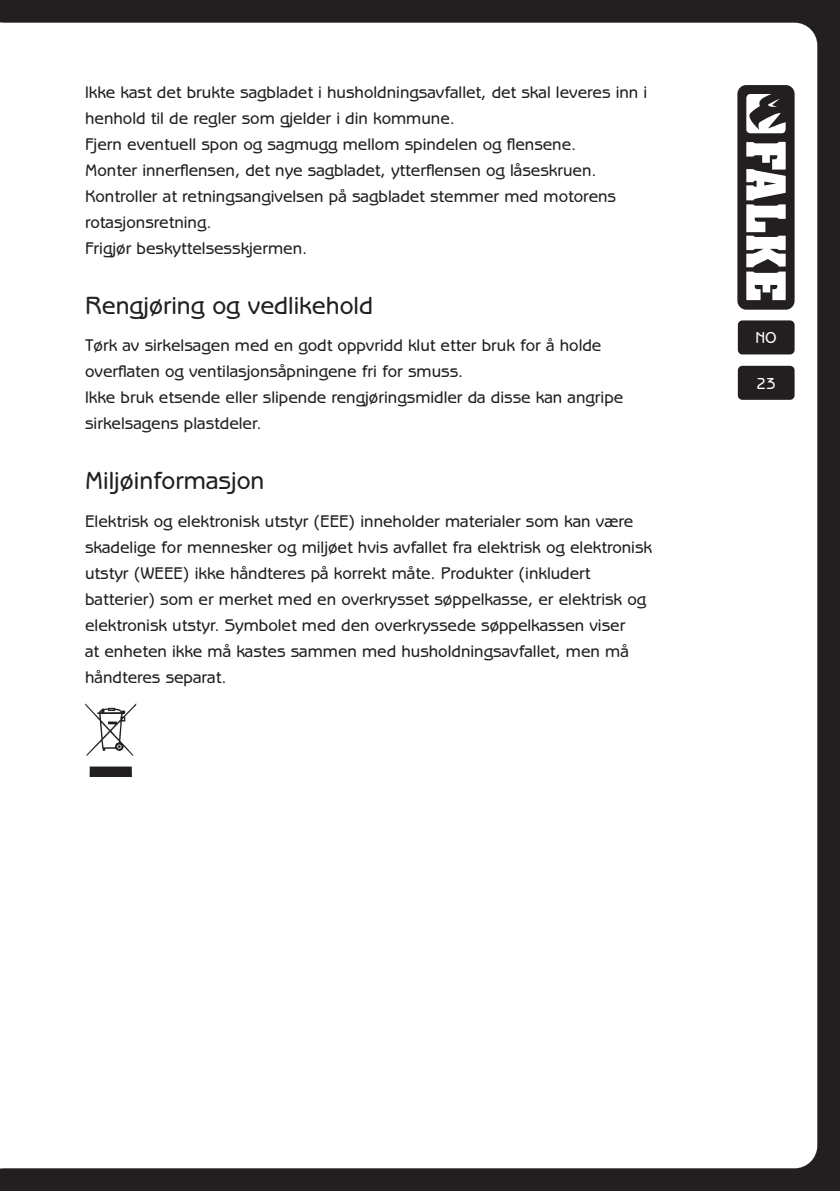
<style>
.page{position:relative;width:840px;height:1191px;background:#fff}
.page>*{position:absolute;margin:0;border:0;box-sizing:border-box;transform-origin:0 0}
.t1{font:500 25px "Benguiat Gothic LT";color:#231f20}
.t2{font:500 17px/26px "Benguiat Gothic LT";color:#231f20}
.t3{font:500 16px "Benguiat Gothic LT";color:#fff}
</style>
<div class="page">
<div style="left:0;top:0;width:839px;height:1191px;background:#231f20"></div>
<div style="left:23px;top:23px;width:793px;height:1145px;background:#fff"></div>
<div style="left:737px;top:320px;width:57px;height:34px;background:#231f20;border-radius:5px"></div>
<div style="left:737px;top:366px;width:57px;height:34px;background:#231f20;border-radius:5px"></div>
<svg style="left:737px;top:85px;width:57px;height:225px"></svg>
<div style="left:0;top:23px;width:23px;height:1145px;background:#fff"></div>
<svg style="left:85px;top:703px;width:51px;height:53px;background:#d9d8d8"></svg>
<div style="left:90px;top:766px;width:42px;height:11px;background:#231f20"></div>
<p class="t2" style="left:85px;top:79px;width:563px">Ikke kast det brukte sagbladet i husholdningsavfallet, det skal leveres inn i henhold til de regler som gjelder i din kommune.<br>Fjern eventuell spon og sagmugg mellom spindelen og flensene.<br>Monter innerflensen, det nye sagbladet, ytterflensen og låseskruen.<br>Kontroller at retningsangivelsen på sagbladet stemmer med motorens rotasjonsretning.<br>Frigjør beskyttelsesskjermen.</p>
<h1 class="t1" style="left:85px;top:291px;width:289px">Rengjøring og vedlikehold</h1>
<p class="t2" style="left:85px;top:332px;width:539px">Tørk av sirkelsagen med en godt oppvridd klut etter bruk for å holde overflaten og ventilasjonsåpningene fri for smuss.<br>Ikke bruk etsende eller slipende rengjøringsmidler da disse kan angripe sirkelsagens plastdeler.</p>
<h1 class="t1" style="left:85px;top:466px;width:181px">Miljøinformasjon</h1>
<p class="t2" style="left:85px;top:508px;width:568px">Elektrisk og elektronisk utstyr (EEE) inneholder materialer som kan være skadelige for mennesker og miljøet hvis avfallet fra elektrisk og elektronisk utstyr (WEEE) ikke håndteres på korrekt måte. Produkter (inkludert batterier) som er merket med en overkrysset søppelkasse, er elektrisk og elektronisk utstyr. Symbolet med den overkryssede søppelkassen viser<br>at enheten ikke må kastes sammen med husholdningsavfallet, men må håndteres separat.</p>
<p class="t3" style="left:755px;top:329px;width:23px">NO</p>
<p class="t3" style="left:756px;top:374px;width:21px">23</p>
</div>
